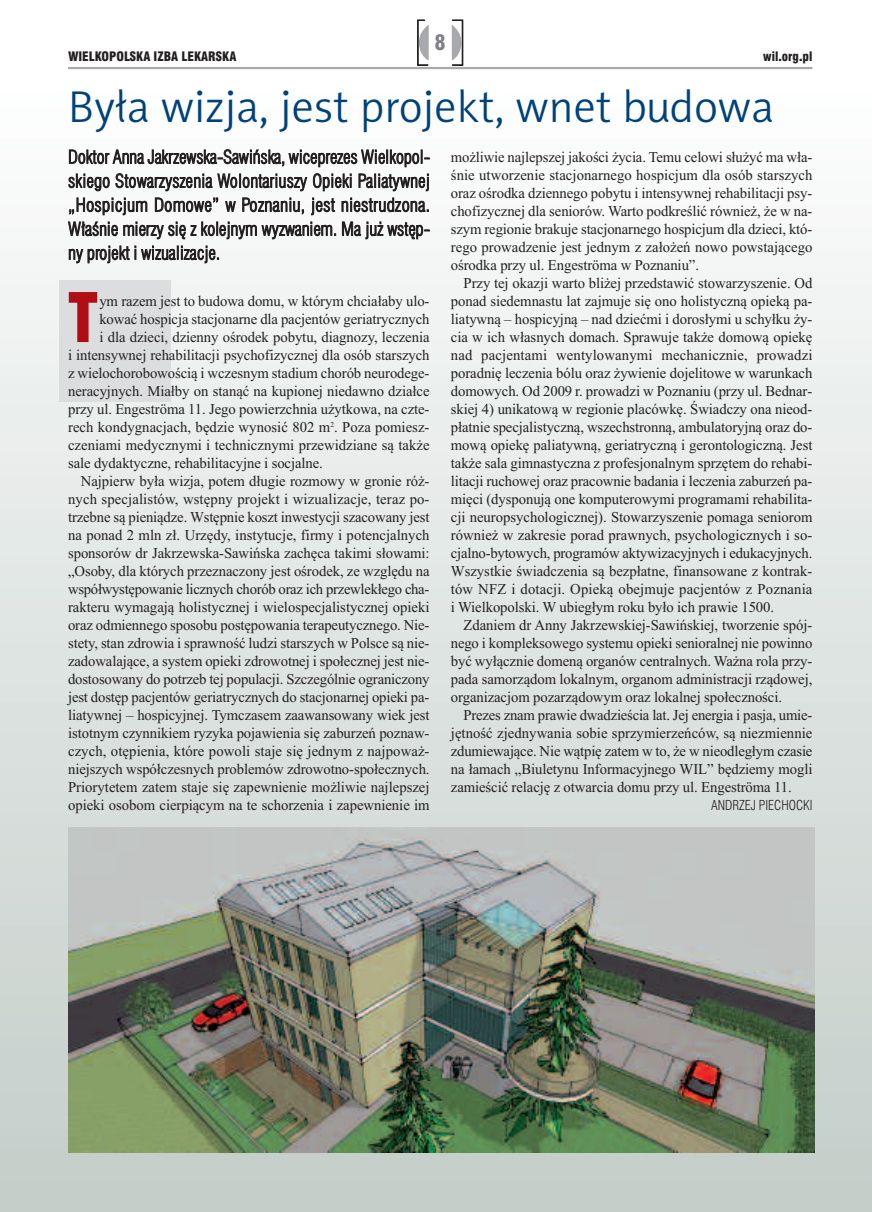
<style>
.page{position:relative;width:872px;height:1212px;background:#fff}
.page>*{position:absolute;margin:0;border:0;box-sizing:border-box;transform-origin:0 0}
.t1{font:900 condensed 74.25px "Myriad Pro";color:#b00d15}
.t2{font:45px "Naomi Sans EFNTT Light";color:#004279}
.t3{font:21px "Swis 721 Blk Cn EU";color:#808285}
.t4{font:18px/24px "Swis 721 Lt Cn EU";color:#231f20;text-align:justify}
.t5{font:15px/18px "Times New Roman";letter-spacing:-.005em;color:#231f20;text-align:justify}
.t6{font:13.5px "Swis 721 Lt Cn EU";color:#231f20}
.t7{font:12.75px "Swis 721 Blk Cn EU";color:#231f20}
</style>
<div class="page">
<div style="left:0;top:89px;width:872px;height:1123px;background:linear-gradient(to bottom,#fdfefd,#c2ccc7)"></div>
<div style="left:59px;top:281px;width:111px;height:121px;background:#dcdddf"></div>
<hr style="left:68px;top:67px;width:744px;height:2px;background:#a8a9ad">
<div style="left:451px;top:20px;width:12px;height:46px;border:1px solid #231f20"></div>
<svg style="left:452px;top:25px;width:9px;height:35px"></svg>
<svg style="left:417px;top:19px;width:12px;height:47px"></svg>
<img style="left:68px;top:828px;width:746px;height:324px">
<h3 class="t3" style="left:434px;top:30px;width:13px">8</h3>
<p class="t7" style="left:68px;top:48px;width:170px">WIELKOPOLSKA IZBA LEKARSKA</p>
<p class="t7" style="left:763px;top:48px;width:51px">wil.org.pl</p>
<h2 class="t2" style="left:68px;top:81px;width:707px">Była wizja, jest projekt, wnet budowa</h2>
<p class="t4" style="left:68px;top:145px;width:363px">Doktor Anna Jakrzewska-Sawińska, wiceprezes Wielkopol&shy;skiego Stowarzyszenia Wolontariuszy Opieki Paliatywnej „Hospicjum Domowe” w Poznaniu, jest niestrudzona.<br>Właśnie mierzy się z kolejnym wyzwaniem. Ma już wstęp&shy;ny projekt i wizualizacje.</p>
<h1 class="t1" style="left:68px;top:291px;width:31px">T</h1>
<p class="t5" style="left:99px;top:292px;width:332px">ym razem jest to budowa domu, w którym chciałaby ulo-</p>
<p class="t5" style="left:99px;top:310px;width:332px">kować hospicja stacjonarne dla pacjentów geriatrycznych</p>
<p class="t5" style="left:99px;top:328px;width:332px">i dla dzieci, dzienny ośrodek pobytu, diagnozy, leczenia</p>
<p class="t5" style="left:68px;top:346px;width:363px">i intensywnej rehabilitacji psychofizycznej dla osób starszych</p>
<p class="t5" style="left:68px;top:364px;width:363px">z wielochorobowością i wczesnym stadium chorób neurodege-</p>
<p class="t5" style="left:68px;top:382px;width:363px">neracyjnych. Miałby on stanąć na kupionej niedawno działce</p>
<p class="t5" style="left:68px;top:400px;width:363px">przy ul. Engeströma 11. Jego powierzchnia użytkowa, na czte-</p>
<p class="t5" style="left:68px;top:418px;width:363px">rech kondygnacjach, będzie wynosić 802 m<sup>2</sup>. Poza pomiesz-</p>
<p class="t5" style="left:68px;top:436px;width:363px">czeniami medycznymi i technicznymi przewidziane są także</p>
<p class="t5" style="left:68px;top:454px;width:256px">sale dydaktyczne, rehabilitacyjne i socjalne.</p>
<p class="t5" style="left:81px;top:472px;width:350px">Najpierw była wizja, potem długie rozmowy w gronie róż-</p>
<p class="t5" style="left:68px;top:490px;width:363px">nych specjalistów, wstępny projekt i wizualizacje, teraz po-</p>
<p class="t5" style="left:68px;top:508px;width:363px">trzebne są pieniądze. Wstępnie koszt inwestycji szacowany jest</p>
<p class="t5" style="left:68px;top:526px;width:363px">na ponad 2 mln zł. Urzędy, instytucje, firmy i potencjalnych</p>
<p class="t5" style="left:68px;top:544px;width:363px">sponsorów dr Jakrzewska-Sawińska zachęca takimi słowami:</p>
<p class="t5" style="left:68px;top:562px;width:363px">„Osoby, dla których przeznaczony jest ośrodek, ze względu na</p>
<p class="t5" style="left:68px;top:580px;width:363px">współwystępowanie licznych chorób oraz ich przewlekłego cha-</p>
<p class="t5" style="left:68px;top:598px;width:363px">rakteru wymagają holistycznej i wielospecjalistycznej opieki</p>
<p class="t5" style="left:68px;top:616px;width:363px">oraz odmiennego sposobu postępowania terapeutycznego. Nie-</p>
<p class="t5" style="left:68px;top:634px;width:363px">stety, stan zdrowia i sprawność ludzi starszych w Polsce są nie-</p>
<p class="t5" style="left:68px;top:652px;width:363px">zadowalające, a system opieki zdrowotnej i społecznej jest nie-</p>
<p class="t5" style="left:68px;top:670px;width:363px">dostosowany do potrzeb tej populacji. Szczególnie ograniczony</p>
<p class="t5" style="left:68px;top:688px;width:363px">jest dostęp pacjentów geriatrycznych do stacjonarnej opieki pa-</p>
<p class="t5" style="left:68px;top:706px;width:363px">liatywnej – hospicyjnej. Tymczasem zaawansowany wiek jest</p>
<p class="t5" style="left:68px;top:724px;width:363px">istotnym czynnikiem ryzyka pojawienia się zaburzeń poznaw-</p>
<p class="t5" style="left:68px;top:742px;width:363px">czych, otępienia, które powoli staje się jednym z najpoważ-</p>
<p class="t5" style="left:68px;top:760px;width:363px">niejszych współczesnych problemów zdrowotno-społecznych.</p>
<p class="t5" style="left:68px;top:778px;width:363px">Priorytetem zatem staje się zapewnienie możliwie najlepszej</p>
<p class="t5" style="left:68px;top:796px;width:363px">opieki osobom cierpiącym na te schorzenia i zapewnienie im</p>
<p class="t5" style="left:451px;top:148px;width:363px">możliwie najlepszej jakości życia. Temu celowi służyć ma wła&shy;śnie utworzenie stacjonarnego hospicjum dla osób starszych oraz ośrodka dziennego pobytu i intensywnej rehabilitacji psy&shy;chofizycznej dla seniorów. Warto podkreślić również, że w na&shy;szym regionie brakuje stacjonarnego hospicjum dla dzieci, któ&shy;rego prowadzenie jest jednym z założeń nowo powstającego ośrodka przy ul. Engeströma w Poznaniu”.</p>
<p class="t5" style="left:451px;top:274px;width:363px;text-indent:13px">Przy tej okazji warto bliżej przedstawić stowarzyszenie. Od ponad siedemnastu lat zajmuje się ono holistyczną opieką pa&shy;liatywną – hospicyjną – nad dziećmi i dorosłymi u schyłku ży&shy;cia w ich własnych domach. Sprawuje także domową opiekę nad pacjentami wentylowanymi mechanicznie, prowadzi poradnię leczenia bólu oraz żywienie dojelitowe w warunkach domowych. Od 2009 r. prowadzi w Poznaniu (przy ul. Bednar&shy;skiej 4) unikatową w regionie placówkę. Świadczy ona nieod&shy;płatnie specjalistyczną, wszechstronną, ambulatoryjną oraz do&shy;mową opiekę paliatywną, geriatryczną i gerontologiczną. Jest także sala gimnastyczna z profesjonalnym sprzętem do rehabi&shy;litacji ruchowej oraz pracownie badania i leczenia zaburzeń pa&shy;mięci (dysponują one komputerowymi programami rehabilita&shy;cji neuropsychologicznej). Stowarzyszenie pomaga seniorom również w zakresie porad prawnych, psychologicznych i so&shy;cjalno-bytowych, programów aktywizacyjnych i edukacyjnych.<br>Wszystkie świadczenia są bezpłatne, finansowane z kontrak&shy;tów NFZ i dotacji. Opieką obejmuje pacjentów z Poznania i Wielkopolski. W ubiegłym roku było ich prawie 1500.</p>
<p class="t5" style="left:451px;top:616px;width:363px;text-indent:13px">Zdaniem dr Anny Jakrzewskiej-Sawińskiej, tworzenie spój&shy;nego i kompleksowego systemu opieki senioralnej nie powinno być wyłącznie domeną organów centralnych. Ważna rola przy&shy;pada samorządom lokalnym, organom administracji rządowej, organizacjom pozarządowym oraz lokalnej społeczności.</p>
<p class="t5" style="left:451px;top:706px;width:363px;text-indent:13px">Prezes znam prawie dwadzieścia lat. Jej energia i pasja, umie&shy;jętność zjednywania sobie sprzymierzeńców, są niezmiennie zdumiewające. Nie wątpię zatem w to, że w nieodległym czasie na łamach „Biuletynu Informacyjnego WIL” będziemy mogli zamieścić relację z otwarcia domu przy ul. Engeströma 11.</p>
<p class="t6" style="left:711px;top:797px;width:103px">ANDRZEJ PIECHOCKI</p>
</div>
